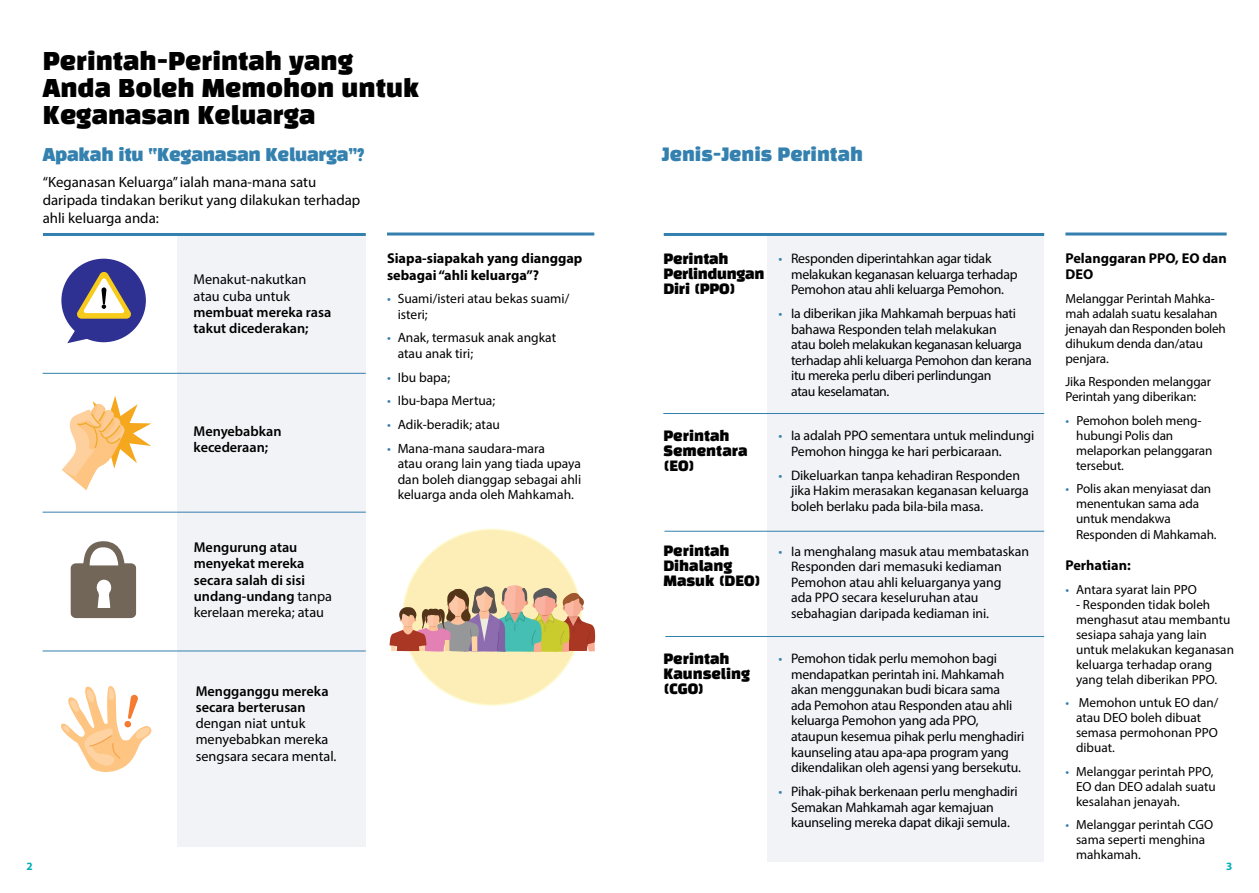
<style>
.page{position:relative;width:1259px;height:893px;background:#fff}
.page>*{position:absolute;margin:0;border:0;box-sizing:border-box;transform-origin:0 0}
.t1{font:24px/27px "Black Han Sans";color:#000}
.t2{font:18px "Black Han Sans";color:#3481af}
.t3{font:17.25px "Black Han Sans";letter-spacing:-.015em;color:#3481af}
.t4{font:14.85px/17.5px "Myriad Pro";color:#000}
.t5{font:600 14.25px/16.2px "Myriad Pro";color:#000}
.t6{font:14.25px/16.2px "Myriad Pro";color:#000}
.t7{font:700 14.25px/16.2px "Myriad Pro";color:#000}
.t8{font:13.95px/15px "Black Han Sans";color:#000}
.t9{font:13.8px/15.6px "Myriad Pro";letter-spacing:-.015em;color:#000}
.t10{font:13.5px/15.3px "Myriad Pro";color:#000}
.t11{font:13.2px/15px "Myriad Pro";letter-spacing:-.005em;color:#000}
.t12{font:700 11.25px "Myriad Pro";color:#00b0b5}
.s1{font-weight:400}
.s2{color:#337fad}
</style>
<div class="page">
<div style="left:177px;top:236px;width:189px;height:610px;background:#f1f3f7"></div>
<div style="left:767px;top:234px;width:277px;height:627px;background:#f1f3f7"></div>
<hr style="left:43px;top:512px;width:323px;height:1px;background:#337fad">
<hr style="left:43px;top:373px;width:323px;height:1px;background:#337fad">
<hr style="left:43px;top:651px;width:323px;height:1px;background:#337fad">
<hr style="left:43px;top:233px;width:323px;height:3px;background:#337fad">
<div style="left:61px;top:259px;width:85px;height:83px;background:#2e3092;border-radius:50%"></div>
<svg style="left:77px;top:272px;width:54px;height:47px"></svg>
<svg style="left:67px;top:327px;width:24px;height:16px"></svg>
<svg style="left:61px;top:686px;width:91px;height:87px"></svg>
<svg style="left:62px;top:396px;width:89px;height:94px"></svg>
<svg style="left:71px;top:541px;width:65px;height:77px"></svg>
<hr style="left:387px;top:233px;width:207px;height:3px;background:#337fad">
<div style="left:403px;top:529px;width:178px;height:176px;background:#fdeeb8;border-radius:50%"></div>
<hr style="left:663px;top:413px;width:381px;height:1px;background:#337fad">
<hr style="left:664px;top:531px;width:380px;height:1px;background:#337fad">
<hr style="left:665px;top:636px;width:379px;height:1px;background:#337fad">
<hr style="left:1065px;top:233px;width:161px;height:3px;background:#337fad">
<hr style="left:664px;top:233px;width:380px;height:3px;background:#337fad">
<svg style="left:389px;top:584px;width:206px;height:68px"></svg>
<h1 class="t1" style="left:43px;top:49px;width:378px">Perintah-Perintah yang<br>Anda Boleh Memohon untuk<br>Keganasan Keluarga</h1>
<p class="t3" style="left:43px;top:147px;width:323px">Apakah itu “Keganasan Keluarga”?</p>
<p class="t4" style="left:43px;top:173px;width:319px">“Keganasan Keluarga” ialah mana-mana satu daripada tindakan berikut yang dilakukan terhadap ahli keluarga anda:</p>
<p class="t6" style="left:193px;top:271px;width:114px">Menakut-nakutkan atau cuba untuk</p>
<p class="t5" style="left:193px;top:304px;width:139px">membuat mereka rasa takut dicederakan;</p>
<p class="t5" style="left:193px;top:422px;width:90px">Menyebabkan kecederaan;</p>
<p class="t5" style="left:194px;top:539px;width:140px">Mengurung atau menyekat mereka secara salah di sisi undang-undang <span class="s1">tanpa kerelaan mereka; atau</span></p>
<p class="t7" style="left:387px;top:250px;width:197px">Siapa-siapakah yang dianggap sebagai “ahli keluarga”?</p>
<p class="t10" style="left:398px;top:291px;width:173px;text-indent:-11px"><span class="s2">•</span> Suami/isteri atau bekas suami/ isteri;</p>
<p class="t10" style="left:398px;top:330px;width:160px;text-indent:-11px"><span class="s2">•</span> Anak, termasuk anak angkat atau anak tiri;</p>
<p class="t10" style="left:387px;top:369px;width:65px"><span class="s2">•</span> Ibu bapa;</p>
<p class="t10" style="left:387px;top:393px;width:110px"><span class="s2">•</span> Ibu-bapa Mertua;</p>
<p class="t10" style="left:387px;top:417px;width:114px"><span class="s2">•</span> Adik-beradik; atau</p>
<p class="t10" style="left:398px;top:441px;width:185px;text-indent:-11px"><span class="s2">•</span> Mana-mana saudara-mara<br>atau orang lain yang tiada upaya dan boleh dianggap sebagai ahli keluarga anda oleh Mahkamah.</p>
<p class="t5" style="left:196px;top:682px;width:134px">Mengganggu mereka secara berterusan</p>
<p class="t6" style="left:196px;top:715px;width:142px">dengan niat untuk menyebabkan mereka sengsara secara mental.</p>
<h2 class="t2" style="left:662px;top:147px;width:202px">Jenis-Jenis Perintah</h2>
<p class="t8" style="left:663px;top:252px;width:102px">Perintah<br>Perlindungan<br>Diri (PPO)</p>
<p class="t8" style="left:663px;top:429px;width:86px">Perintah<br>Sementara (EO)</p>
<p class="t8" style="left:663px;top:545px;width:99px">Perintah<br>Dihalang<br>Masuk (DEO)</p>
<p class="t9" style="left:791px;top:250px;width:228px;text-indent:-13px"><span class="s2">•</span> Responden diperintahkan agar tidak melakukan keganasan keluarga terhadap<br>Pemohon atau ahli keluarga Pemohon.</p>
<p class="t9" style="left:791px;top:305px;width:242px;text-indent:-13px"><span class="s2">•</span> Ia diberikan jika Mahkamah berpuas hati bahawa Responden telah melakukan<br>atau boleh melakukan keganasan keluarga terhadap ahli keluarga Pemohon dan kerana itu mereka perlu diberi perlindungan<br>atau keselamatan.</p>
<p class="t9" style="left:791px;top:427px;width:245px;text-indent:-13px"><span class="s2">•</span> Ia adalah PPO sementara untuk melindungi<br>Pemohon hingga ke hari perbicaraan.</p>
<p class="t9" style="left:791px;top:467px;width:239px;text-indent:-13px"><span class="s2">•</span> Dikeluarkan tanpa kehadiran Responden jika Hakim merasakan keganasan keluarga boleh berlaku pada bila-bila masa.</p>
<p class="t9" style="left:791px;top:543px;width:239px;text-indent:-13px"><span class="s2">•</span> Ia menghalang masuk atau membataskan Responden dari memasuki kediaman Pemohon atau ahli keluarganya yang<br>ada PPO secara keseluruhan atau sebahagian daripada kediaman ini.</p>
<p class="t8" style="left:663px;top:652px;width:88px">Perintah<br>Kaunseling (CGO)</p>
<p class="t9" style="left:791px;top:651px;width:235px;text-indent:-13px"><span class="s2">•</span> Pemohon tidak perlu memohon bagi mendapatkan perintah ini. Mahkamah akan menggunakan budi bicara sama ada Pemohon atau Responden atau ahli keluarga Pemohon yang ada PPO, ataupun kesemua pihak perlu menghadiri kaunseling atau apa-apa program yang dikendalikan oleh agensi yang bersekutu.</p>
<p class="t9" style="left:791px;top:783px;width:228px;text-indent:-13px"><span class="s2">•</span> Pihak-pihak berkenaan perlu menghadiri<br>Semakan Mahkamah agar kemajuan kaunseling mereka dapat dikaji semula.</p>
<p class="t7" style="left:1065px;top:250px;width:163px">Pelanggaran PPO, EO dan<br>DEO</p>
<p class="t11" style="left:1065px;top:291px;width:162px">Melanggar Perintah Mahka&shy;mah adalah suatu kesalahan jenayah dan Responden boleh dihukum denda dan/atau penjara.</p>
<p class="t11" style="left:1065px;top:374px;width:147px">Jika Responden melanggar<br>Perintah yang diberikan:</p>
<p class="t11" style="left:1076px;top:413px;width:138px;text-indent:-11px"><span class="s2">•</span> Pemohon boleh meng&shy;hubungi Polis dan melaporkan pelanggaran tersebut.</p>
<p class="t11" style="left:1076px;top:481px;width:142px;text-indent:-11px"><span class="s2">•</span> Polis akan menyiasat dan menentukan sama ada untuk mendakwa<br>Responden di Mahkamah.</p>
<p class="t7" style="left:1065px;top:557px;width:67px">Perhatian:</p>
<p class="t11" style="left:1065px;top:582px;width:133px"><span class="s2">•</span> Antara syarat lain PPO</p>
<p class="t11" style="left:1076px;top:597px;width:159px">- Responden tidak boleh menghasut atau membantu sesiapa sahaja yang lain untuk melakukan keganasan keluarga terhadap orang yang telah diberikan PPO.</p>
<p class="t11" style="left:1076px;top:695px;width:144px;text-indent:-11px"><span class="s2">•</span> Memohon untuk EO dan/ atau DEO boleh dibuat semasa permohonan PPO dibuat.</p>
<p class="t11" style="left:1076px;top:764px;width:141px;text-indent:-11px"><span class="s2">•</span> Melanggar perintah PPO,<br>EO dan DEO adalah suatu kesalahan jenayah.</p>
<p class="t11" style="left:1076px;top:817px;width:139px;text-indent:-11px"><span class="s2">•</span> Melanggar perintah CGO sama seperti menghina mahkamah.</p>
<p class="t12" style="left:26px;top:858px;width:8px">2</p>
<p class="t12" style="left:1226px;top:858px;width:8px">3</p>
</div>
